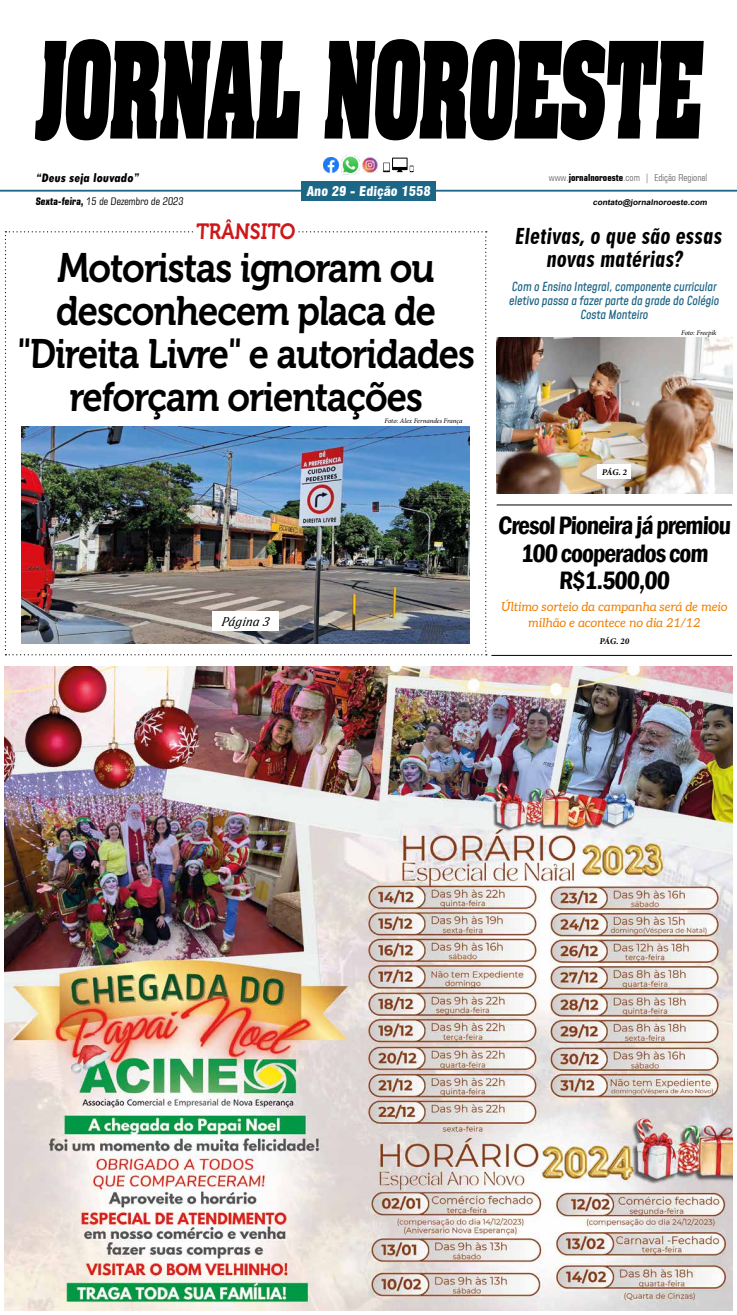
<style>
.page{position:relative;width:737px;height:1315px;background:#fff}
.page>*{position:absolute;margin:0;border:0;box-sizing:border-box;transform-origin:0 0}
.t1{font:700 113.75px "Aardvark";color:#000;scale:.58 1}
.t2{font:40.95px/43px "Museo 700";color:#000;text-align:center;scale:.89 1}
.t3{font:600 condensed 25.9px/27.4px "Franklin Gothic";color:#000;text-align:center}
.t4{font:22.05px "Museo 700";color:#cd1719;scale:.89 1}
.t5{font:21px/23.6px "Geometric 706 BT Black Condensed B";color:#000;text-align:center}
.t6{font:900 condensed 13.12px "Swiss 721 BT";color:#fff;scale:1.05 1}
.t7{font:italic 13.12px "Cambria";color:#000}
.t8{font:800 condensed 12.86px "Tw Cen";color:#000;scale:1.05 1}
.t9{font:italic 300 12.25px/14px "Mohave";letter-spacing:-.01em;color:#1f6585;text-align:center}
.t10{font:italic 12.25px/15.8px "Aleo";letter-spacing:-.01em;color:#ef7d00;text-align:center}
.t11{font:condensed 10.5px "Square 721 BT";color:#000}
.t12{font:condensed 9.62px "Square 721 BT";color:#706f6f}
.t13{font:700 8.75px "Minion Pro";color:#000}
.t14{font:700 7.88px "Arial";color:#000;scale:1.05 1}
.t15{font:italic 7px "Minion Pro";letter-spacing:-.01em;color:#000}
.s1{font-weight:700;color:#000}
.s2{font-weight:700}
</style>
<div class="page">
<hr style="left:0;top:190px;width:737px;height:2px;background:#1e6786">
<div style="left:301px;top:181px;width:134px;height:20px;background:#1c6786"></div>
<img style="left:323px;top:158px;width:15px;height:14px">
<img style="left:363px;top:158px;width:14px;height:14px">
<svg style="left:383px;top:158px;width:30px;height:14px"></svg>
<img style="left:341px;top:156px;width:18px;height:18px">
<svg style="left:5px;top:231px;width:482px;height:424px"></svg>
<img style="left:21px;top:426px;width:448px;height:218px">
<div style="left:194px;top:220px;width:102px;height:23px;background:#fff"></div>
<hr style="left:491px;top:655px;width:241px;height:1px;background:#000">
<div style="left:212px;top:611px;width:66px;height:19px;background:#fff"></div>
<img style="left:5px;top:667px;width:727px;height:643px">
<img style="left:496px;top:337px;width:236px;height:157px">
<div style="left:597px;top:464px;width:34px;height:15px;background:#fff"></div>
<hr style="left:496px;top:505px;width:236px;height:1px;background:#000">
<h1 class="t1" style="left:35px;top:-7px;width:1162px">JORNAL NOROESTE</h1>
<p class="t8" style="left:35px;top:170px;width:102px">“Deus seja louvado”</p>
<p class="t14" style="left:593px;top:196px;width:112px">contato@jornalnoroeste.com</p>
<p class="t12" style="left:549px;top:172px;width:160px">www.<span class="s1">jornalnoroeste</span>.com | Edição Regional</p>
<p class="t6" style="left:306px;top:183px;width:121px">Ano 29 - Edição 1558</p>
<p class="t11" style="left:35px;top:195px;width:151px"><span class="s2">Sexta-feira,</span> 15 de Dezembro de 2023</p>
<h3 class="t4" style="left:196px;top:220px;width:115px">TRÂNSITO</h3>
<h2 class="t2" style="left:17px;top:247px;width:518px">Motoristas ignoram ou desconhecem placa de "Direita Livre" e autoridades reforçam orientações</h2>
<p class="t15" style="left:384px;top:416px;width:80px">Foto: Alex Fernandes França</p>
<p class="t7" style="left:221px;top:612px;width:52px">Pág ina 3</p>
<h3 class="t5" style="left:514px;top:224px;width:211px">Eletivas, o que são essas novas matérias?</h3>
<p class="t9" style="left:509px;top:280px;width:212px">Com o Ensino Integral, componente curricular eletivo passa a fazer parte da grade do Colégio<br>Costa Monteiro</p>
<p class="t15" style="left:681px;top:328px;width:37px">Foto: Freepik</p>
<p class="t13" style="left:602px;top:466px;width:28px">PÁG.2</p>
<h3 class="t3" style="left:498px;top:511px;width:236px">CresolPioneira já premiou<br>100 cooperados com<br>R$1.500,00</h3>
<p class="t10" style="left:501px;top:598px;width:228px">Último sorteio da campanha será de meio milhão e acontece no dia 21/12</p>
<p class="t13" style="left:599px;top:635px;width:32px">PÁG.20</p>
</div>
